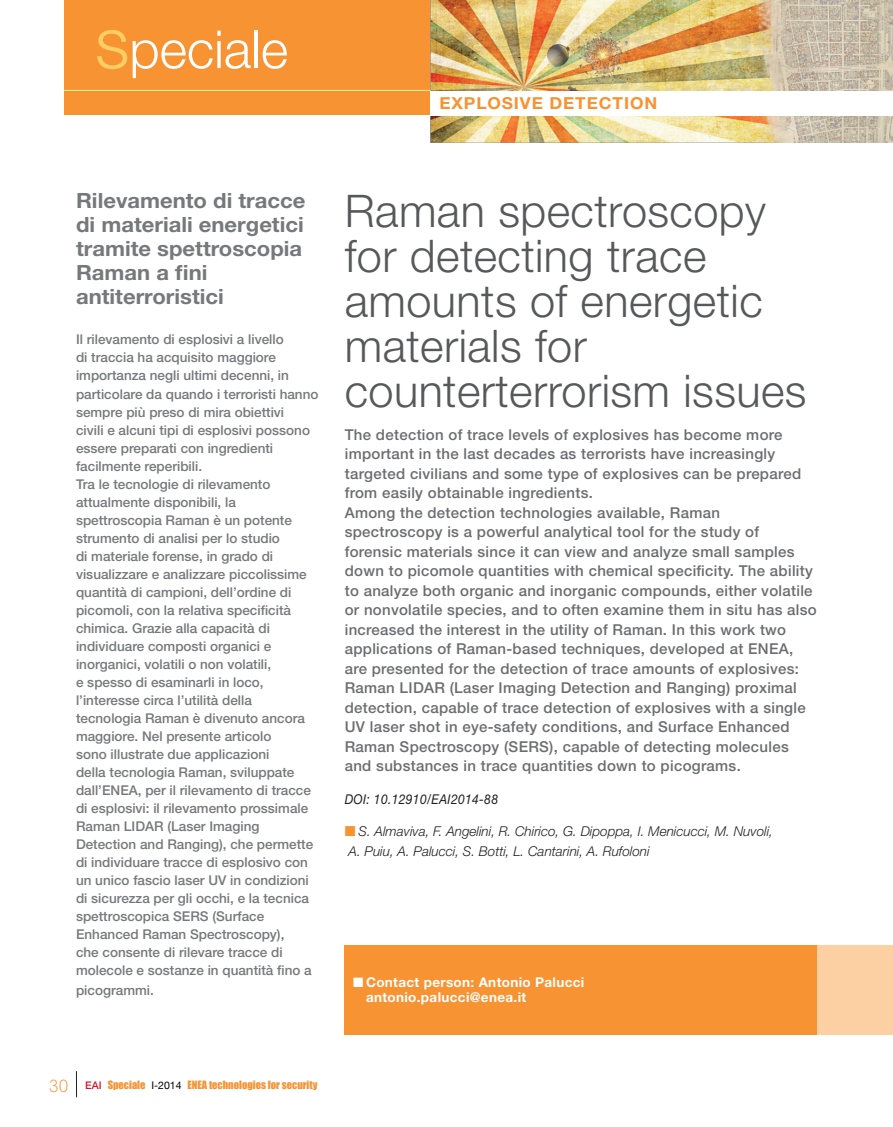
<style>
.page{position:relative;width:893px;height:1127px;background:#fff}
.page>*{position:absolute;margin:0;border:0;box-sizing:border-box;transform-origin:0 0}
.t1{font:300 52.5px "Helvetica Neue";color:#fff}
.t2{font:300 45px/45px "Helvetica Neue";letter-spacing:.01em;color:#57585a}
.t3{font:700 21px/24px "Helvetica Neue";color:#76787b;scale:1.05 1}
.t4{font:700 16.5px "Helvetica Neue";letter-spacing:.05em;color:#f79332;scale:1.05 1}
.t5{font:500 15px/19.5px "Helvetica Neue";letter-spacing:.02em;color:#6c6d70}
.t6{font:500 13.5px/18px "Helvetica Neue";color:#76787b}
.t7{font:italic 300 13.5px/19.5px "Helvetica Neue";color:#231f20}
.t8{font:700 13.5px/15px "Helvetica Neue";letter-spacing:.025em;color:#fff}
.t9{font:italic 13.5px "Helvetica Neue";letter-spacing:.025em;color:#231f20;scale:.9 1}
.t10{font:10.5px "Impact";color:#f79332}
.s1{font-size:72px;color:#fecd64}
.s2{color:#f79332}
.s3{font-family:"Rockwell";font-weight:300;font-size:18px}
.s4{font-family:"Helvetica Neue";font-weight:500;color:#d7162e}
.s5{font-family:"Helvetica Neue";color:#000002}
</style>
<div class="page">
<div style="left:64px;top:0;width:829px;height:115px;background:#f79332"></div>
<img style="left:430px;top:0;width:463px;height:143px">
<hr style="left:64px;top:90px;width:366px;height:1px;background:#ffeda3">
<svg style="left:76px;top:1071px;width:1px;height:25px"></svg>
<div style="left:430px;top:91px;width:463px;height:24px;background:#fff"></div>
<div style="left:345px;top:944px;width:472px;height:89px;background:#f79332"></div>
<div style="left:817px;top:944px;width:76px;height:89px;background:#fdd0a4"></div>
<h1 class="t1" style="left:95px;top:31px;width:195px"><span class="s1">s</span>peciale</h1>
<p class="t4" style="left:439px;top:97px;width:209px">EXPLOSIVE DETECTION</p>
<h3 class="t3" style="left:76px;top:190px;width:220px">Rilevamento di tracce di materiali energetici tramite spettroscopia<br>Raman a fini antiterroristici</h3>
<p class="t6" style="left:76px;top:332px;width:244px">Il rilevamento di esplosivi a livello<br>di traccia ha acquisito maggiore importanza negli ultimi decenni, in particolare da quando i terroristi hanno sempre più preso di mira obiettivi<br>civili e alcuni tipi di esplosivi possono essere preparati con ingredienti facilmente reperibili.<br>Tra le tecnologie di rilevamento attualmente disponibili, la spettroscopia Raman è un potente strumento di analisi per lo studio<br>di materiale forense, in grado di visualizzare e analizzare piccolissime quantità di campioni, dell’ordine di picomoli, con la relativa specificità chimica. Grazie alla capacità di individuare composti organici e inorganici, volatili o non volatili,<br>e spesso di esaminarli in loco, l’interesse circa l’utilità della tecnologia Raman è divenuto ancora maggiore. Nel presente articolo<br>sono illustrate due applicazioni<br>della tecnologia Raman, sviluppate dall’ENEA, per il rilevamento di tracce di esplosivi: il rilevamento prossimale Raman LIDAR (Laser Imaging Detection and Ranging), che permette di individuare tracce di esplosivo con un unico fascio laser UV in condizioni di sicurezza per gli occhi, e la tecnica spettroscopica SERS (Surface Enhanced Raman Spectroscopy),<br>che consente di rilevare tracce di molecole e sostanze in quantità fino a</p>
<p class="t6" style="left:76px;top:981px;width:79px">picogrammi.</p>
<h2 class="t2" style="left:345px;top:193px;width:463px">Raman spectroscopy for detecting trace amounts of energetic materials for counterterrorism issues</h2>
<p class="t5" style="left:345px;top:426px;width:473px">The detection of trace levels of explosives has become more important in the last decades as terrorists have increasingly targeted civilians and some type of explosives can be prepared from easily obtainable ingredients.<br>Among the detection technologies available, Raman spectroscopy is a powerful analytical tool for the study of forensic materials since it can view and analyze small samples down to picomole quantities with chemical specificity. The ability to analyze both organic and inorganic compounds, either volatile or nonvolatile species, and to often examine them in situ has also increased the interest in the utility of Raman. In this work two applications of Raman-based techniques, developed at ENEA, are presented for the detection of trace amounts of explosives:<br>Raman LIDAR (Laser Imaging Detection and Ranging) proximal detection, capable of trace detection of explosives with a single UV laser shot in eye-safety conditions, and Surface Enhanced Raman Spectroscopy (SERS), capable of detecting molecules and substances in trace quantities down to picograms.</p>
<p class="t9" style="left:345px;top:793px;width:172px">DOI: 10.12910/EAI2014-88</p>
<p class="t7" style="left:345px;top:822px;width:430px"><span class="s2">■</span> S. Almaviva, F. Angelini, R. Chirico, G. Dipoppa, I. Menicucci, M. Nuvoli,<br>A. Puiu, A. Palucci, S. Botti, L. Cantarini, A. Rufoloni</p>
<p class="t8" style="left:366px;top:975px;width:220px;text-indent:-13px">■ Contact person: Antonio Palucci antonio.palucci@enea.it</p>
<p class="t10" style="left:49px;top:1078px;width:270px"><span class="s3">30</span> <span class="s4">EAI</span> Speciale <span class="s5">I-2014</span> ENEA technologies for security</p>
</div>
